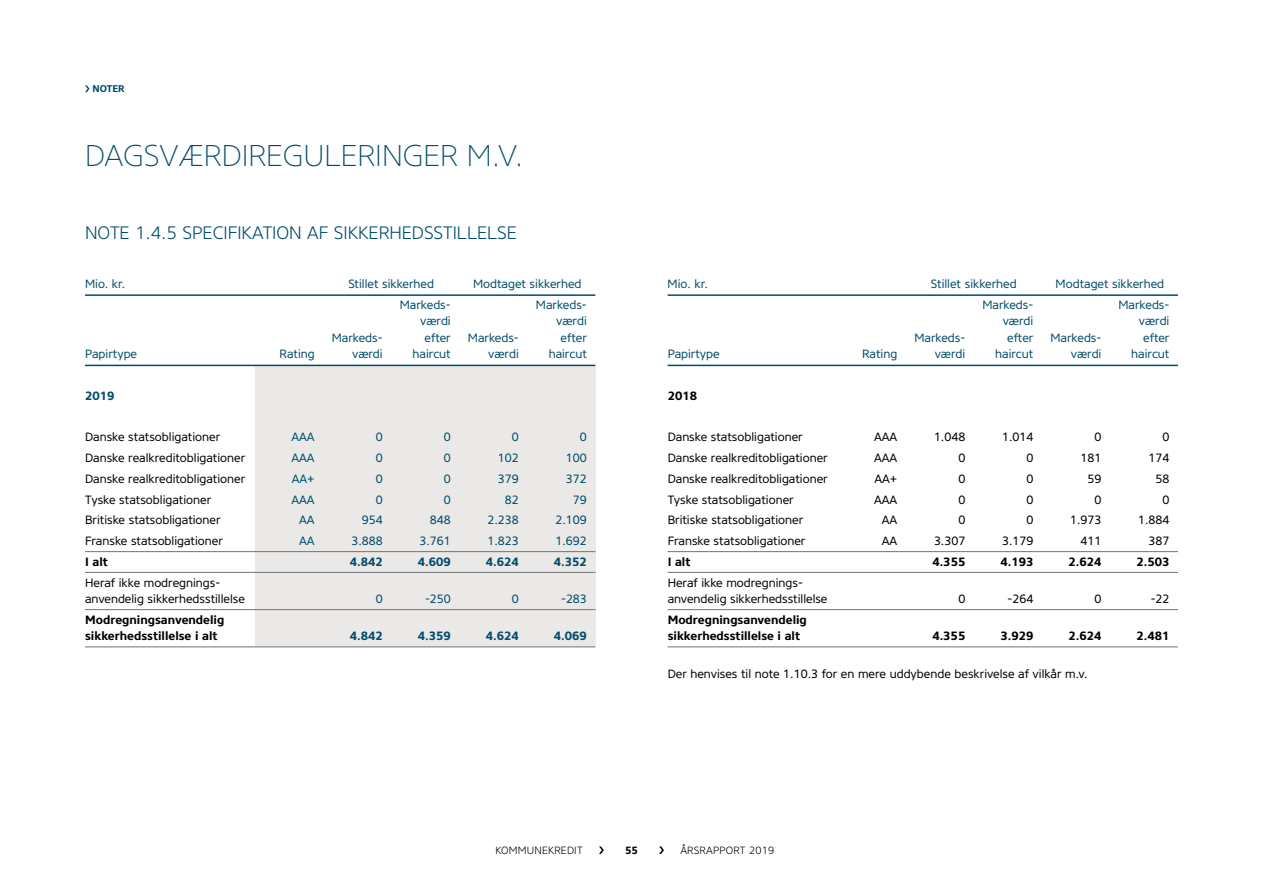
<style>
.page{position:relative;width:1263px;height:893px;background:#fff}
.page>*{position:absolute;margin:0;border:0;box-sizing:border-box;transform-origin:0 0}
.t1{font:30px "Core Sans NR25 Extra Lt";color:#004c6c}
.t2{font:300 18px "Core Sans NR35";color:#004c6c}
.t3{font:12px/16.5px "Core Sans NR45";color:#000}
.t4{font:12px "Core Sans NR45";color:#004c6c}
.t5{font:700 12px/16.5px "Core Sans NR65";color:#000}
.t6{font:700 12px "Core Sans NR65";color:#004c6c}
.t7{font:300 10.5px "Core Sans NR35";letter-spacing:.02em;color:#000}
.t8{font:700 10.5px "Core Sans NR65";color:#000}
.t9{font:700 9.75px "Core Sans NR65";color:#004c6c}
</style>
<div class="page">
<svg style="left:85px;top:85px;width:4px;height:7px"></svg>
<div style="left:255px;top:366px;width:340px;height:281px;background:#ebe9e7"></div>
<hr style="left:85px;top:294px;width:510px;height:2px;background:#004c6c">
<hr style="left:85px;top:365px;width:510px;height:1px;background:#004c6c">
<hr style="left:85px;top:551px;width:510px;height:1px;background:#717275">
<hr style="left:85px;top:572px;width:510px;height:1px;background:#717275">
<hr style="left:85px;top:609px;width:510px;height:1px;background:#717275">
<hr style="left:85px;top:647px;width:510px;height:1px;background:#717275">
<hr style="left:668px;top:294px;width:510px;height:2px;background:#004c6c">
<hr style="left:668px;top:365px;width:510px;height:1px;background:#004c6c">
<hr style="left:668px;top:551px;width:510px;height:1px;background:#717275">
<hr style="left:668px;top:572px;width:510px;height:1px;background:#717275">
<hr style="left:668px;top:609px;width:510px;height:1px;background:#717275">
<hr style="left:668px;top:647px;width:510px;height:1px;background:#717275">
<svg style="left:659px;top:846px;width:5px;height:8px"></svg>
<svg style="left:599px;top:846px;width:5px;height:8px"></svg>
<p class="t9" style="left:92px;top:82px;width:34px">NOTER</p>
<h1 class="t1" style="left:85px;top:136px;width:440px">DAGSVÆRDIREGULERINGER M.V.</h1>
<h2 class="t2" style="left:85px;top:221px;width:433px">NOTE 1.4.5 SPECIFIKATION AF SIKKERHEDSSTILLELSE</h2>
<p class="t4" style="left:85px;top:276px;width:42px">Mio. kr.</p>
<p class="t4" style="left:348px;top:276px;width:87px">Stillet sikkerhed</p>
<p class="t4" style="left:473px;top:276px;width:110px">Modtaget sikkerhed</p>
<p class="t4" style="left:400px;top:297px;width:52px">Markeds-</p>
<p class="t4" style="left:536px;top:297px;width:52px">Markeds-</p>
<p class="t4" style="left:420px;top:313px;width:32px">værdi</p>
<p class="t4" style="left:556px;top:313px;width:32px">værdi</p>
<p class="t4" style="left:332px;top:330px;width:52px">Markeds-</p>
<p class="t4" style="left:425px;top:330px;width:28px">efter</p>
<p class="t4" style="left:468px;top:330px;width:52px">Markeds-</p>
<p class="t4" style="left:561px;top:330px;width:28px">efter</p>
<p class="t4" style="left:85px;top:346px;width:54px">Papirtype</p>
<p class="t4" style="left:280px;top:346px;width:37px">Rating</p>
<p class="t4" style="left:352px;top:346px;width:32px">værdi</p>
<p class="t4" style="left:413px;top:346px;width:40px">haircut</p>
<p class="t4" style="left:488px;top:346px;width:32px">værdi</p>
<p class="t4" style="left:549px;top:346px;width:40px">haircut</p>
<p class="t6" style="left:85px;top:388px;width:31px">2019</p>
<p class="t3" style="left:85px;top:429px;width:137px">Danske statsobligationer</p>
<p class="t4" style="left:291px;top:429px;width:25px">AAA</p>
<p class="t4" style="left:376px;top:429px;width:8px">0</p>
<p class="t4" style="left:444px;top:429px;width:8px">0</p>
<p class="t4" style="left:512px;top:429px;width:8px">0</p>
<p class="t4" style="left:580px;top:429px;width:8px">0</p>
<p class="t3" style="left:85px;top:450px;width:162px">Danske realkreditobligationer</p>
<p class="t4" style="left:291px;top:450px;width:25px">AAA</p>
<p class="t4" style="left:376px;top:450px;width:8px">0</p>
<p class="t4" style="left:444px;top:450px;width:8px">0</p>
<p class="t4" style="left:498px;top:450px;width:22px">102</p>
<p class="t4" style="left:566px;top:450px;width:22px">100</p>
<p class="t3" style="left:85px;top:470px;width:162px">Danske realkreditobligationer</p>
<p class="t4" style="left:292px;top:471px;width:24px">AA+</p>
<p class="t4" style="left:376px;top:471px;width:8px">0</p>
<p class="t4" style="left:444px;top:471px;width:8px">0</p>
<p class="t4" style="left:498px;top:471px;width:22px">379</p>
<p class="t4" style="left:566px;top:471px;width:22px">372</p>
<p class="t3" style="left:85px;top:491px;width:128px">Tyske statsobligationer</p>
<p class="t4" style="left:291px;top:492px;width:25px">AAA</p>
<p class="t4" style="left:376px;top:492px;width:8px">0</p>
<p class="t4" style="left:444px;top:492px;width:8px">0</p>
<p class="t4" style="left:505px;top:492px;width:15px">82</p>
<p class="t4" style="left:573px;top:492px;width:15px">79</p>
<p class="t3" style="left:85px;top:512px;width:137px">Britiske statsobligationer</p>
<p class="t4" style="left:299px;top:512px;width:17px">AA</p>
<p class="t4" style="left:362px;top:512px;width:22px">954</p>
<p class="t4" style="left:430px;top:512px;width:22px">848</p>
<p class="t4" style="left:487px;top:512px;width:33px">2.238</p>
<p class="t4" style="left:555px;top:512px;width:33px">2.109</p>
<p class="t3" style="left:85px;top:533px;width:139px">Franske statsobligationer</p>
<p class="t4" style="left:299px;top:533px;width:17px">AA</p>
<p class="t4" style="left:351px;top:533px;width:33px">3.888</p>
<p class="t4" style="left:419px;top:533px;width:33px">3.761</p>
<p class="t4" style="left:487px;top:533px;width:33px">1.823</p>
<p class="t4" style="left:555px;top:533px;width:33px">1.692</p>
<p class="t5" style="left:85px;top:553px;width:24px">I alt</p>
<p class="t6" style="left:350px;top:554px;width:34px">4.842</p>
<p class="t6" style="left:418px;top:554px;width:34px">4.609</p>
<p class="t6" style="left:486px;top:554px;width:34px">4.624</p>
<p class="t6" style="left:554px;top:554px;width:34px">4.352</p>
<p class="t3" style="left:85px;top:574px;width:161px">Heraf ikke modregnings&shy;anvendelig sikkerhedsstillelse</p>
<p class="t4" style="left:376px;top:591px;width:8px">0</p>
<p class="t4" style="left:425px;top:591px;width:27px">-250</p>
<p class="t4" style="left:512px;top:591px;width:8px">0</p>
<p class="t4" style="left:561px;top:591px;width:27px">-283</p>
<p class="t4" style="left:668px;top:276px;width:42px">Mio. kr.</p>
<p class="t4" style="left:931px;top:276px;width:87px">Stillet sikkerhed</p>
<p class="t4" style="left:1055px;top:276px;width:110px">Modtaget sikkerhed</p>
<p class="t4" style="left:982px;top:297px;width:52px">Markeds-</p>
<p class="t4" style="left:1118px;top:297px;width:52px">Markeds-</p>
<p class="t4" style="left:1003px;top:313px;width:32px">værdi</p>
<p class="t4" style="left:1139px;top:313px;width:32px">værdi</p>
<p class="t4" style="left:914px;top:330px;width:52px">Markeds-</p>
<p class="t4" style="left:1007px;top:330px;width:28px">efter</p>
<p class="t4" style="left:1050px;top:330px;width:52px">Markeds-</p>
<p class="t4" style="left:1143px;top:330px;width:28px">efter</p>
<p class="t4" style="left:668px;top:346px;width:54px">Papirtype</p>
<p class="t4" style="left:862px;top:346px;width:37px">Rating</p>
<p class="t4" style="left:935px;top:346px;width:32px">værdi</p>
<p class="t4" style="left:995px;top:346px;width:40px">haircut</p>
<p class="t4" style="left:1071px;top:346px;width:32px">værdi</p>
<p class="t4" style="left:1131px;top:346px;width:40px">haircut</p>
<p class="t5" style="left:668px;top:387px;width:31px">2018</p>
<p class="t3" style="left:668px;top:429px;width:137px">Danske statsobligationer</p>
<p class="t3" style="left:874px;top:429px;width:25px">AAA</p>
<p class="t3" style="left:934px;top:429px;width:33px">1.048</p>
<p class="t3" style="left:1002px;top:429px;width:33px">1.014</p>
<p class="t3" style="left:1094px;top:429px;width:8px">0</p>
<p class="t3" style="left:1162px;top:429px;width:8px">0</p>
<p class="t3" style="left:668px;top:450px;width:162px">Danske realkreditobligationer</p>
<p class="t3" style="left:874px;top:450px;width:25px">AAA</p>
<p class="t3" style="left:958px;top:450px;width:8px">0</p>
<p class="t3" style="left:1026px;top:450px;width:8px">0</p>
<p class="t3" style="left:1080px;top:450px;width:22px">181</p>
<p class="t3" style="left:1148px;top:450px;width:22px">174</p>
<p class="t3" style="left:668px;top:470px;width:162px">Danske realkreditobligationer</p>
<p class="t3" style="left:874px;top:470px;width:24px">AA+</p>
<p class="t3" style="left:958px;top:470px;width:8px">0</p>
<p class="t3" style="left:1026px;top:470px;width:8px">0</p>
<p class="t3" style="left:1087px;top:470px;width:15px">59</p>
<p class="t3" style="left:1155px;top:470px;width:15px">58</p>
<p class="t3" style="left:668px;top:491px;width:128px">Tyske statsobligationer</p>
<p class="t3" style="left:874px;top:491px;width:25px">AAA</p>
<p class="t3" style="left:958px;top:491px;width:8px">0</p>
<p class="t3" style="left:1026px;top:491px;width:8px">0</p>
<p class="t3" style="left:1094px;top:491px;width:8px">0</p>
<p class="t3" style="left:1162px;top:491px;width:8px">0</p>
<p class="t3" style="left:668px;top:512px;width:137px">Britiske statsobligationer</p>
<p class="t3" style="left:882px;top:512px;width:17px">AA</p>
<p class="t3" style="left:958px;top:512px;width:8px">0</p>
<p class="t3" style="left:1026px;top:512px;width:8px">0</p>
<p class="t3" style="left:1070px;top:512px;width:33px">1.973</p>
<p class="t3" style="left:1138px;top:512px;width:33px">1.884</p>
<p class="t3" style="left:668px;top:533px;width:139px">Franske statsobligationer</p>
<p class="t3" style="left:882px;top:533px;width:17px">AA</p>
<p class="t3" style="left:934px;top:533px;width:33px">3.307</p>
<p class="t3" style="left:1002px;top:533px;width:33px">3.179</p>
<p class="t3" style="left:1080px;top:533px;width:22px">411</p>
<p class="t3" style="left:1148px;top:533px;width:22px">387</p>
<p class="t5" style="left:668px;top:553px;width:24px">I alt</p>
<p class="t5" style="left:932px;top:553px;width:34px">4.355</p>
<p class="t5" style="left:1000px;top:553px;width:34px">4.193</p>
<p class="t5" style="left:1068px;top:553px;width:34px">2.624</p>
<p class="t5" style="left:1136px;top:553px;width:34px">2.503</p>
<p class="t3" style="left:668px;top:574px;width:161px">Heraf ikke modregnings&shy;anvendelig sikkerhedsstillelse</p>
<p class="t3" style="left:958px;top:591px;width:8px">0</p>
<p class="t3" style="left:1008px;top:591px;width:27px">-264</p>
<p class="t3" style="left:1094px;top:591px;width:8px">0</p>
<p class="t3" style="left:1151px;top:591px;width:20px">-22</p>
<p class="t5" style="left:85px;top:611px;width:141px">Modregningsanvendelig sikkerhedsstillelse i alt</p>
<p class="t6" style="left:350px;top:628px;width:34px">4.842</p>
<p class="t6" style="left:418px;top:628px;width:34px">4.359</p>
<p class="t6" style="left:486px;top:628px;width:34px">4.624</p>
<p class="t6" style="left:554px;top:628px;width:34px">4.069</p>
<p class="t5" style="left:668px;top:611px;width:141px">Modregningsanvendelig sikkerhedsstillelse i alt</p>
<p class="t5" style="left:932px;top:628px;width:34px">4.355</p>
<p class="t5" style="left:1000px;top:628px;width:34px">3.929</p>
<p class="t5" style="left:1068px;top:628px;width:34px">2.624</p>
<p class="t5" style="left:1136px;top:628px;width:34px">2.481</p>
<p class="t3" style="left:668px;top:665px;width:421px">Der henvises til note 1.10.3 for en mere uddybende beskrivelse af vilkår m.v.</p>
<p class="t7" style="left:495px;top:843px;width:89px">KOMMUNEKREDIT</p>
<p class="t8" style="left:625px;top:843px;width:14px">55</p>
<p class="t7" style="left:680px;top:843px;width:95px">ÅRSRAPPORT 2019</p>
</div>
